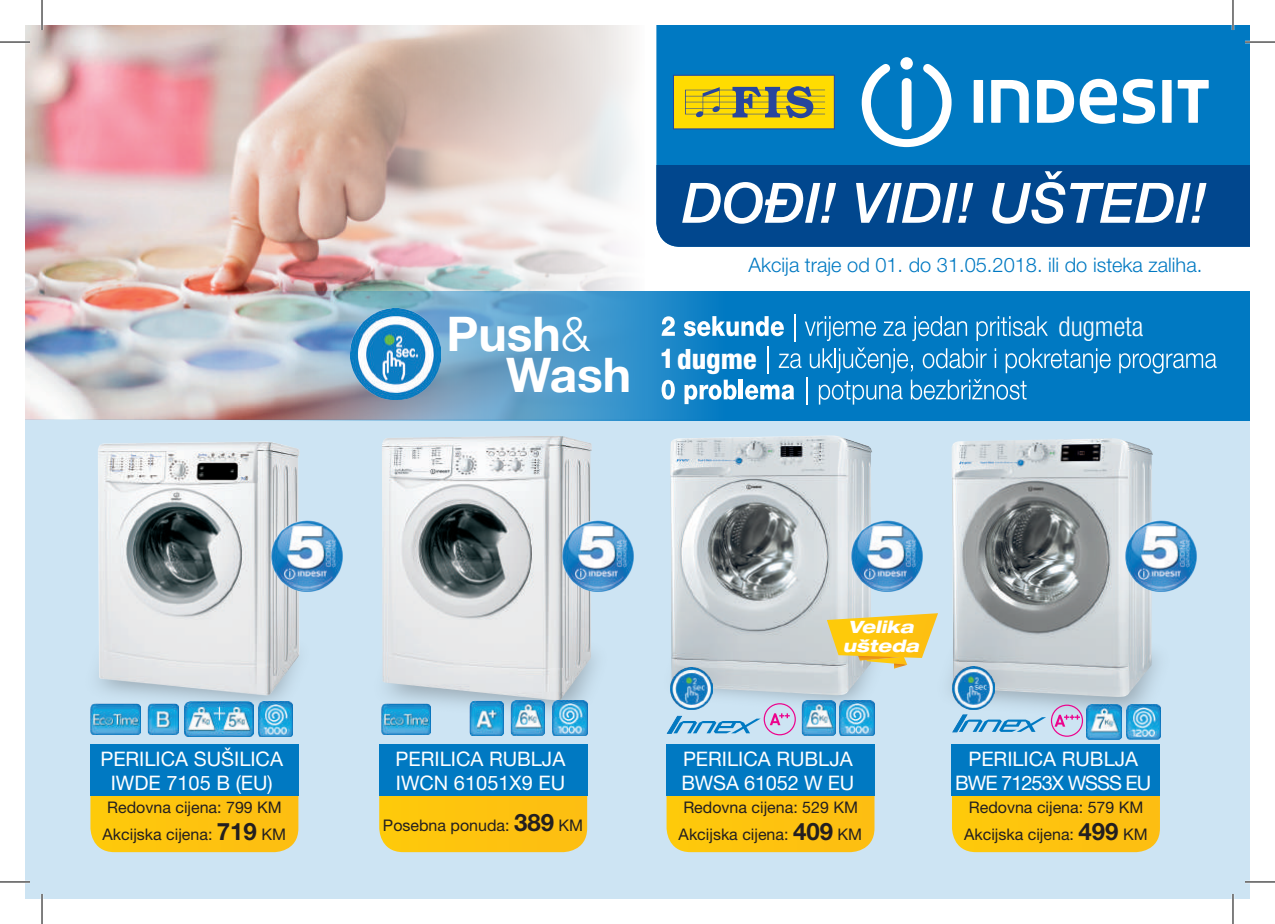
<style>
.page{position:relative;width:1275px;height:924px;background:#fff}
.page>*{position:absolute;margin:0;border:0;box-sizing:border-box;transform-origin:0 0}
.t1{font:italic 500 55.6px "Helvetica Neue LT Pro";color:#fff}
.t2{font:700 47.8px/40.6px "Helvetica Neue LT Pro";color:#fff}
.t3{font:800 condensed 28px "Helvetica Neue LT Pro";color:#fff}
.t4{font:300 condensed 27.2px "Helvetica Neue LT Pro";color:#fff}
.t5{font:20px/24px "Helvetica Neue LT Pro";color:#fff;text-align:center}
.t6{font:300 20px "Helvetica Neue LT Pro";color:#0079c2}
.t7{font:italic 800 expanded 17px/18.8px "Helvetica Neue LT Pro";color:#fff;text-align:center}
.t8{font:16px "Helvetica Neue LT Pro";color:#231f20}
.s1{font-weight:700;font-size:24px}
.s2{font-weight:300}
</style>
<div class="page">
<img style="left:25px;top:25px;width:606px;height:394px">
<svg style="left:239px;top:291px;width:1011px;height:128px;background:#378ec4"></svg>
<div style="left:656px;top:25px;width:594px;height:140px;background:#0079c2"></div>
<div style="left:656px;top:165px;width:594px;height:82px;background:#01478e"></div>
<svg style="left:861px;top:57px;width:90px;height:90px"></svg>
<div style="left:973px;top:80px;width:10px;height:43px;background:#fff"></div>
<svg style="left:991px;top:80px;width:37px;height:43px"></svg>
<svg style="left:1037px;top:79px;width:118px;height:45px"></svg>
<div style="left:1162px;top:80px;width:9px;height:43px;background:#fff"></div>
<svg style="left:1177px;top:80px;width:31px;height:43px"></svg>
<svg style="left:673px;top:75px;width:162px;height:54px;background:#cbb826"></svg>
<svg style="left:661px;top:316px;width:14px;height:19px"></svg>
<svg style="left:684px;top:316px;width:100px;height:20px"></svg>
<svg style="left:794px;top:314px;width:1px;height:27px"></svg>
<svg style="left:805px;top:316px;width:71px;height:25px;background:#3092cd"></svg>
<svg style="left:883px;top:321px;width:23px;height:15px"></svg>
<svg style="left:912px;top:316px;width:55px;height:25px"></svg>
<svg style="left:976px;top:316px;width:72px;height:25px;background:#3494ce"></svg>
<svg style="left:661px;top:379px;width:14px;height:20px"></svg>
<svg style="left:684px;top:379px;width:52px;height:25px"></svg>
<hr style="left:739px;top:379px;width:4px;height:20px;background:#fff">
<svg style="left:745px;top:384px;width:49px;height:15px"></svg>
<hr style="left:806px;top:377px;width:2px;height:28px;background:#fff">
<svg style="left:819px;top:380px;width:83px;height:24px;background:#3393ce"></svg>
<svg style="left:911px;top:379px;width:115px;height:20px;background:#3c98d0"></svg>
<hr style="left:767px;top:346px;width:2px;height:27px;background:#fff">
<svg style="left:779px;top:353px;width:22px;height:15px"></svg>
<svg style="left:922px;top:348px;width:64px;height:20px"></svg>
<svg style="left:994px;top:348px;width:2px;height:20px"></svg>
<svg style="left:1005px;top:348px;width:105px;height:25px;background:#3394ce"></svg>
<svg style="left:1119px;top:353px;width:97px;height:20px;background:#3f99d0"></svg>
<svg style="left:809px;top:347px;width:104px;height:26px;background:#3192cd"></svg>
<svg style="left:661px;top:348px;width:9px;height:20px"></svg>
<img style="left:350px;top:308px;width:91px;height:91px">
<div style="left:25px;top:419px;width:1225px;height:479px;background:#cde4f3"></div>
<div style="left:90px;top:795px;width:208px;height:56px;background:#fec30f"></div>
<div style="left:90px;top:743px;width:208px;height:52px;background:#0079c2"></div>
<div style="left:379px;top:795px;width:208px;height:56px;background:#fec30f"></div>
<div style="left:379px;top:743px;width:208px;height:52px;background:#0079c2"></div>
<div style="left:666px;top:795px;width:208px;height:56px;background:#fec30f"></div>
<div style="left:666px;top:743px;width:208px;height:52px;background:#0079c2"></div>
<div style="left:952px;top:795px;width:208px;height:56px;background:#fec30f"></div>
<div style="left:952px;top:743px;width:208px;height:52px;background:#0079c2"></div>
<img style="left:915px;top:567px;width:284px;height:200px">
<img style="left:951px;top:438px;width:202px;height:258px">
<img style="left:1124px;top:519px;width:73px;height:73px">
<img style="left:643px;top:566px;width:271px;height:191px">
<img style="left:670px;top:435px;width:202px;height:260px">
<img style="left:850px;top:519px;width:73px;height:73px">
<svg style="left:666px;top:702px;width:130px;height:33px;background:#b1c9e6"></svg>
<img style="left:65px;top:565px;width:272px;height:192px">
<img style="left:89px;top:435px;width:227px;height:276px">
<img style="left:271px;top:519px;width:73px;height:73px">
<img style="left:258px;top:701px;width:35px;height:35px">
<img style="left:185px;top:701px;width:68px;height:35px">
<img style="left:91px;top:703px;width:49px;height:31px">
<img style="left:801px;top:700px;width:35px;height:34px">
<img style="left:147px;top:702px;width:31px;height:32px">
<svg style="left:951px;top:704px;width:132px;height:32px;background:#b0c7e5"></svg>
<img style="left:1086px;top:704px;width:35px;height:35px">
<img style="left:1126px;top:704px;width:35px;height:35px">
<img style="left:670px;top:667px;width:42px;height:42px">
<img style="left:952px;top:666px;width:42px;height:42px">
<img style="left:352px;top:566px;width:285px;height:200px">
<img style="left:382px;top:435px;width:210px;height:265px">
<img style="left:562px;top:519px;width:73px;height:73px">
<img style="left:510px;top:700px;width:34px;height:34px">
<img style="left:469px;top:700px;width:35px;height:34px">
<img style="left:381px;top:703px;width:50px;height:31px">
<svg style="left:827px;top:613px;width:111px;height:55px;background:#edca50"></svg>
<img style="left:553px;top:700px;width:34px;height:35px">
<img style="left:840px;top:700px;width:34px;height:35px">
<hr style="left:0;top:41px;width:30px;height:2px;background:#fff">
<hr style="left:1245px;top:41px;width:30px;height:2px;background:#fff">
<hr style="left:0;top:880px;width:30px;height:2px;background:#fff">
<hr style="left:1245px;top:880px;width:30px;height:2px;background:#fff">
<hr style="left:41px;top:0;width:2px;height:30px;background:#fff">
<hr style="left:41px;top:893px;width:2px;height:30px;background:#fff">
<hr style="left:1231px;top:0;width:3px;height:30px;background:#fff">
<hr style="left:1231px;top:893px;width:3px;height:30px;background:#fff">
<hr style="left:0;top:42px;width:30px;height:1px;background:#000">
<hr style="left:1245px;top:42px;width:30px;height:1px;background:#000">
<hr style="left:0;top:881px;width:30px;height:1px;background:#000">
<hr style="left:1245px;top:881px;width:30px;height:1px;background:#000">
<hr style="left:42px;top:0;width:1px;height:30px;background:#000">
<hr style="left:42px;top:893px;width:1px;height:30px;background:#000">
<hr style="left:1232px;top:0;width:1px;height:30px;background:#000">
<hr style="left:1232px;top:893px;width:1px;height:30px;background:#000">
<p class="t5" style="left:100px;top:745px;width:184px">PERILICA SUŠILICA<br>IWDE 7105 B (EU)</p>
<p class="t8" style="left:102px;top:824px;width:185px">Akcijska cijena: <span class="s1">719</span> KM</p>
<p class="t8" style="left:107px;top:797px;width:176px">Redovna cijena: 799 KM</p>
<h2 class="t2" style="left:506px;top:312px;width:126px;text-indent:-60px">Push<span class="s2">&amp;<br></span>Wash</h2>
<h1 class="t1" style="left:682px;top:169px;width:526px">DOĐI! VIDI! UŠTEDI!</h1>
<p class="t6" style="left:748px;top:252px;width:455px">Akcija traje od 01. do 31.05.2018. ili do isteka zaliha.</p>
<h3 class="t3" style="left:677px;top:341px;width:81px">dugme</h3>
<h3 class="t4" style="left:1058px;top:310px;width:86px">dugmeta</h3>
<p class="t5" style="left:396px;top:745px;width:171px;text-align:left">PERILICA RUBLJA<br>IWCN 61051X9 EU</p>
<p class="t8" style="left:383px;top:815px;width:202px">Posebna ponuda: <span class="s1">389</span> KM</p>
<p class="t7" style="left:843px;top:616px;width:78px">Velika ušteda</p>
<p class="t5" style="left:681px;top:745px;width:174px;text-align:left">PERILICA RUBLJA<br>BWSA 61052 W EU</p>
<p class="t8" style="left:678px;top:824px;width:185px">Akcijska cijena: <span class="s1">409</span> KM</p>
<p class="t8" style="left:683px;top:797px;width:176px">Redovna cijena: 529 KM</p>
<p class="t5" style="left:955px;top:745px;width:197px">PERILICA RUBLJA<br>BWE 71253X WSSS EU</p>
<p class="t8" style="left:964px;top:824px;width:185px">Akcijska cijena: <span class="s1">499</span> KM</p>
<p class="t8" style="left:968px;top:797px;width:176px">Redovna cijena: 579 KM</p>
</div>
